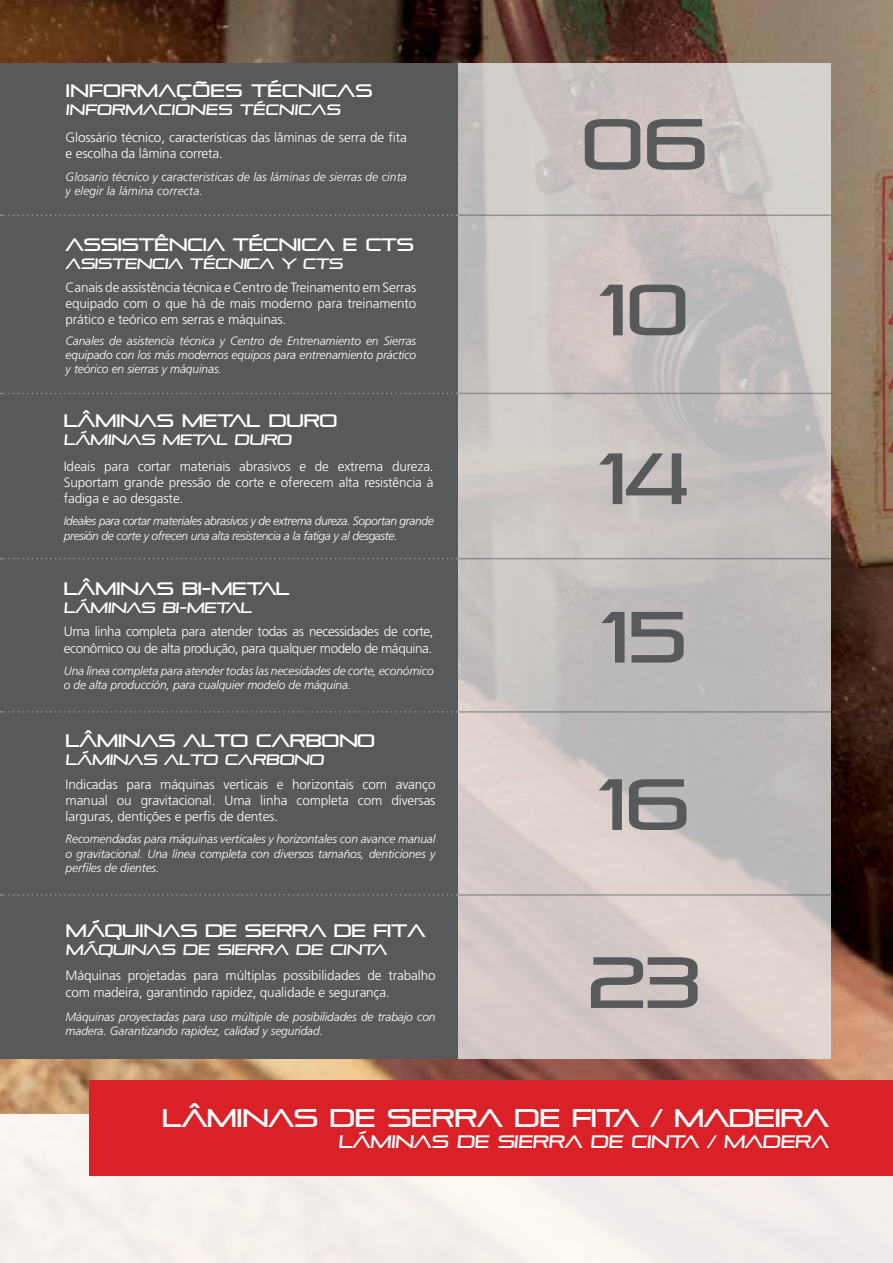
<style>
.page{position:relative;width:893px;height:1263px;background:#fff}
.page>*{position:absolute;margin:0;border:0;box-sizing:border-box;transform-origin:0 0}
.t1{font:72px "Pirulen";letter-spacing:-.03em;color:#58595b}
.t2{font:25.5px "Pirulen";letter-spacing:-.04em;color:#fff}
.t3{font:18px "Pirulen";letter-spacing:-.04em;color:#fff}
.t4{font:18px "Pirulen";letter-spacing:-.02em;color:#fff}
.t5{font:15px "Pirulen";letter-spacing:-.04em;color:#fff}
.t6{font:300 13.5px/16.2px "Frutiger LT Std";letter-spacing:-.01em;color:#fff;text-align:justify}
.t7{font:300 13.5px/16.2px "Frutiger LT Std";letter-spacing:-.03em;color:#fff}
.t8{font:italic 300 12px/14.4px "Frutiger LT Std";letter-spacing:-.01em;color:#fff}
.t9{font:italic 300 12px/14.4px "Frutiger LT Std";letter-spacing:-.03em;color:#fff}
.t10{font:italic 300 12px/14.4px "Frutiger LT Std";letter-spacing:.01em;color:#fff}
</style>
<div class="page">
<img style="left:0;top:0;width:893px;height:1114px">
<div style="left:0;top:1114px;width:893px;height:149px;background:#f4efec"></div>
<div style="left:89px;top:1080px;width:804px;height:95px;background:#da2128"></div>
<svg style="left:458px;top:64px;width:373px;height:995px;background:#cbc4c2"></svg>
<div style="left:0;top:64px;width:457px;height:995px;background:#58595b"></div>
<hr style="left:456px;top:215px;width:375px;height:1px;background:#58595b">
<svg style="left:1px;top:215px;width:457px;height:1px"></svg>
<hr style="left:457px;top:894px;width:374px;height:2px;background:#58595b">
<svg style="left:1px;top:894px;width:457px;height:2px"></svg>
<hr style="left:457px;top:558px;width:374px;height:1px;background:#58595b">
<svg style="left:1px;top:558px;width:457px;height:1px"></svg>
<hr style="left:457px;top:711px;width:374px;height:2px;background:#58595b">
<svg style="left:1px;top:711px;width:457px;height:2px"></svg>
<hr style="left:457px;top:393px;width:374px;height:1px;background:#58595b">
<svg style="left:1px;top:393px;width:457px;height:1px"></svg>
<h3 class="t4" style="left:66px;top:80px;width:309px">INFORMAÇÕES TÉCNICAS</h3>
<p class="t5" style="left:66px;top:101px;width:278px">INFORMACIONES TÉCNICAS</p>
<p class="t6" style="left:66px;top:129px;width:343px">Glossário técnico, características das lâminas de serra de fita e escolha da lâmina correta.</p>
<p class="t10" style="left:66px;top:170px;width:343px">Glosario técnico y caracteristicas de las láminas de sierras de cinta y elegir la lámina correcta.</p>
<h3 class="t3" style="left:66px;top:233px;width:350px">ASSISTÊNCIA TÉCNICA E CTS</h3>
<p class="t5" style="left:66px;top:254px;width:281px">ASISTENCIA TÉCNICA Y CTS</p>
<p class="t6" style="left:66px;top:279px;width:352px">Canais de assistência técnica e Centro de Treinamento em Serras equipado com o que há de mais moderno para treinamento prático e teórico em serras e máquinas.</p>
<p class="t8" style="left:66px;top:333px;width:352px;text-align:justify">Canales de asistencia técnica y Centro de Entrenamiento en Sierras equipado con los más modernos equipos para entrenamiento práctico y teórico en sierras y máquinas.</p>
<h3 class="t3" style="left:64px;top:410px;width:275px">LÂMINAS METAL DURO</h3>
<p class="t5" style="left:64px;top:431px;width:231px">LÁMINAS METAL DURO</p>
<p class="t6" style="left:64px;top:458px;width:371px">Ideais para cortar materiais abrasivos e de extrema dureza.<br>Suportam grande pressão de corte e oferecem alta resistência à fadiga e ao desgaste.</p>
<p class="t9" style="left:64px;top:514px;width:371px">Ideales para cortar materiales abrasivos y de extrema dureza. Soportan grande presión de corte y ofrecen una alta resistencia a la fatiga y al desgaste.</p>
<h3 class="t3" style="left:64px;top:577px;width:228px">LÂMINAS BI-METAL</h3>
<p class="t5" style="left:64px;top:598px;width:192px">LÁMINAS BI-METAL</p>
<p class="t7" style="left:64px;top:624px;width:371px">Uma linha completa para atender todas as necessidades de corte, econômico ou de alta produção, para qualquer modelo de máquina.</p>
<p class="t8" style="left:64px;top:664px;width:371px">Una línea completa para atender todas las necesidades de corte, económico o de alta producción, para cualquier modelo de máquina.</p>
<h3 class="t3" style="left:66px;top:729px;width:311px">LÂMINAS ALTO CARBONO</h3>
<p class="t5" style="left:66px;top:750px;width:261px">LÁMINAS ALTO CARBONO</p>
<p class="t6" style="left:66px;top:776px;width:371px">Indicadas para máquinas verticais e horizontais com avanço manual ou gravitacional. Uma linha completa com diversas larguras, dentições e perfis de dentes.</p>
<p class="t8" style="left:66px;top:832px;width:371px;text-align:justify">Recomendadas para máquinas verticales y horizontales con avance manual o gravitacional. Una línea completa con diversos tamaños, denticiones y perfiles de dientes.</p>
<h3 class="t3" style="left:66px;top:919px;width:361px">MÁQUINAS DE SERRA DE FITA</h3>
<p class="t5" style="left:66px;top:940px;width:325px">MÁQUINAS DE SIERRA DE CINTA</p>
<p class="t6" style="left:66px;top:968px;width:371px">Máquinas projetadas para múltiplas possibilidades de trabalho com madeira, garantindo rapidez, qualidade e segurança.</p>
<p class="t8" style="left:66px;top:1010px;width:371px">Máquinas proyectadas para uso múltiple de posibilidades de trabajo con madera. Garantizando rapidez, calidad y seguridad.</p>
<h1 class="t1" style="left:580px;top:100px;width:130px">06</h1>
<h1 class="t1" style="left:599px;top:266px;width:92px">10</h1>
<h1 class="t1" style="left:599px;top:434px;width:93px">14</h1>
<h1 class="t1" style="left:601px;top:593px;width:88px">15</h1>
<h1 class="t1" style="left:598px;top:760px;width:94px">16</h1>
<h1 class="t1" style="left:587px;top:938px;width:117px">23</h1>
<h2 class="t2" style="left:162px;top:1102px;width:668px">LÂMINAS DE SERRA DE FITA / MADEIRA</h2>
<h3 class="t3" style="left:338px;top:1131px;width:494px">LÁMINAS DE SIERRA DE CINTA / MADERA</h3>
</div>
